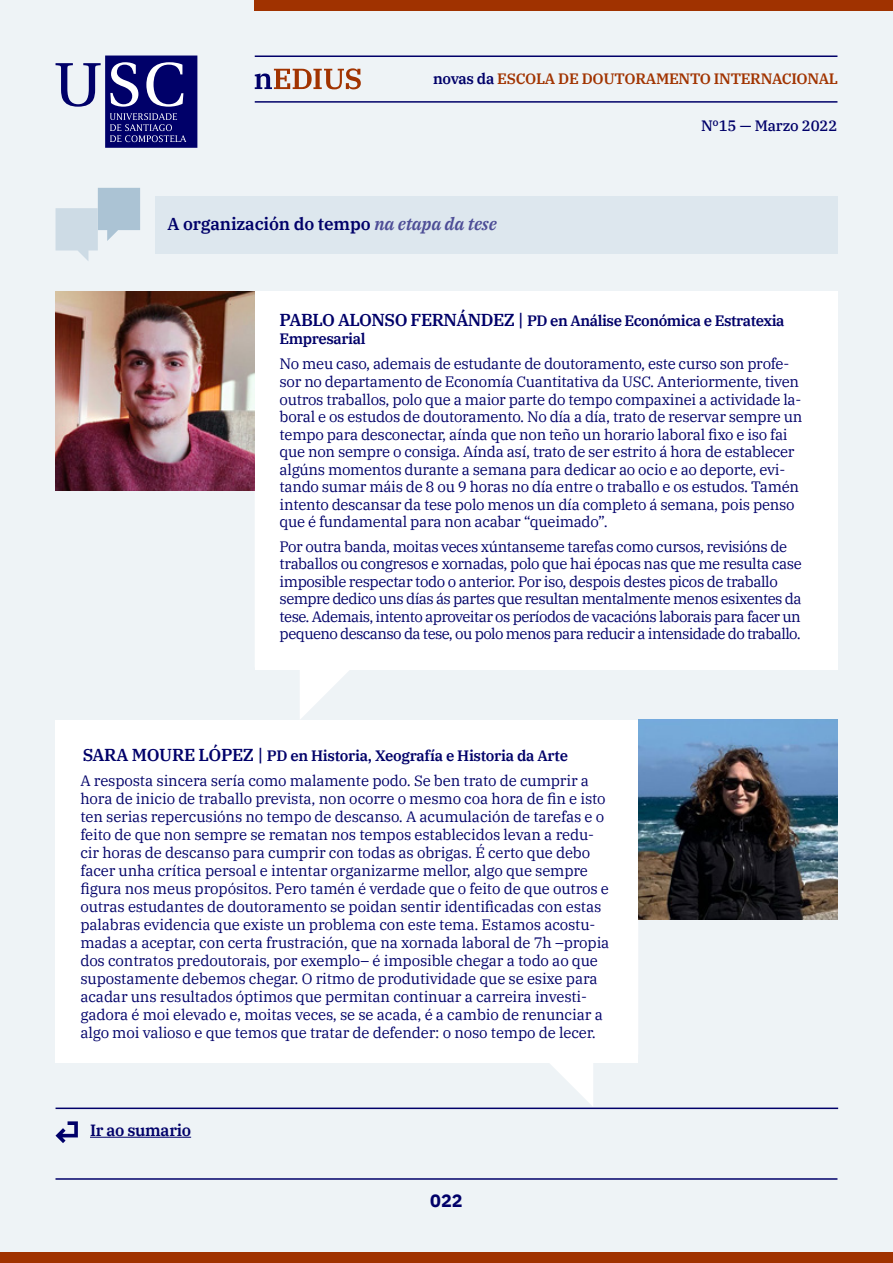
<style>
.page{position:relative;width:893px;height:1263px;background:#eef3f6}
.page>*{position:absolute;margin:0;border:0;box-sizing:border-box;transform-origin:0 0}
.t1{font:700 18px "IBM Plex Sans";color:#000069}
.t2{font:600 17.25px "IBM Plex Serif";letter-spacing:-.01em;color:#000069}
.t3{font:600 16.2px "IBM Plex Serif";letter-spacing:-.02em;color:#000069}
.t4{font:15px/18px "IBM Plex Serif";letter-spacing:-.02em;color:#000069}
.t5{font:15px/17.5px "IBM Plex Serif";letter-spacing:-.04em;color:#000069}
.t6{font:600 15px/18px "IBM Plex Serif";letter-spacing:-.03em;color:#000069}
.t7{font:600 15px "IBM Plex Serif";letter-spacing:-.02em;color:#a13300}
.t8{font:500 15px "IBM Plex Serif";letter-spacing:-.01em;color:#000069}
.s1{color:#000069}
.s2{font-style:italic;color:#4d4d96}
.s3{font-size:17.25px}
</style>
<div class="page">
<hr style="left:255px;top:56px;width:582px;height:1px;background:#000069">
<hr style="left:255px;top:101px;width:582px;height:2px;background:#000069">
<div style="left:255px;top:0;width:638px;height:10px;background:#a03200"></div>
<div style="left:0;top:1252px;width:893px;height:11px;background:#a03200"></div>
<hr style="left:90px;top:1137px;width:101px;height:1px;background:#000069">
<svg style="left:56px;top:1121px;width:22px;height:22px"></svg>
<hr style="left:56px;top:1178px;width:781px;height:2px;background:#000069">
<svg style="left:255px;top:68px;width:106px;height:21px"></svg>
<svg style="left:56px;top:56px;width:141px;height:92px"></svg>
<hr style="left:56px;top:1107px;width:782px;height:2px;background:#000069">
<svg style="left:56px;top:188px;width:84px;height:73px"></svg>
<div style="left:155px;top:196px;width:682px;height:57px;background:#dde7ee"></div>
<div style="left:255px;top:291px;width:582px;height:378px;background:#fff"></div>
<svg style="left:255px;top:669px;width:203px;height:50px"></svg>
<img style="left:56px;top:291px;width:199px;height:200px">
<svg style="left:435px;top:1062px;width:203px;height:44px"></svg>
<div style="left:56px;top:720px;width:582px;height:342px;background:#fff"></div>
<img style="left:638px;top:720px;width:199px;height:199px">
<p class="t7" style="left:433px;top:67px;width:407px"><span class="s1">novas da</span> ESCOLA DE DOUTORAMENTO INTERNACIONAL</p>
<p class="t2" style="left:167px;top:211px;width:331px">A organización do tempo <span class="s2">na etapa da tese</span></p>
<p class="t8" style="left:701px;top:114px;width:138px">Nº15 — Marzo 2022</p>
<p class="t6" style="left:280px;top:310px;width:506px"><span class="s3">PABLO ALONSO FERNÁNDEZ |</span> PD en Análise Económica e Estratexia<br>Empresarial</p>
<p class="t4" style="left:280px;top:354px;width:524px;line-height:17.5px">No meu caso, ademais de estudante de doutoramento, este curso son profe&shy;sor no departamento de Economía Cuantitativa da USC. Anteriormente, tiven outros traballos, polo que a maior parte do tempo compaxinei a actividade la&shy;boral e os estudos de doutoramento. No día a día, trato de reservar sempre un tempo para desconectar, aínda que non teño un horario laboral fixo e iso fai que non sempre o consiga. Aínda así, trato de ser estrito á hora de establecer algúns momentos durante a semana para dedicar ao ocio e ao deporte, evi&shy;tando sumar máis de 8 ou 9 horas no día entre o traballo e os estudos. Tamén intento descansar da tese polo menos un día completo á semana, pois penso que é fundamental para non acabar “queimado”.</p>
<p class="t5" style="left:280px;top:536px;width:524px">Por outra banda, moitas veces xúntanseme tarefas como cursos, revisións de traballos ou congresos e xornadas, polo que hai épocas nas que me resulta case imposible respectar todo o anterior. Por iso, despois destes picos de traballo sempre dedico uns días ás partes que resultan mentalmente menos esixentes da tese. Ademais, intento aproveitar os períodos de vacacións laborais para facer un pequeno descanso da tese, ou polo menos para reducir a intensidade do traballo.</p>
<p class="t6" style="left:83px;top:745px;width:487px"><span class="s3">SARA MOURE LÓPEZ |</span> PD en Historia, Xeografía e Historia da Arte</p>
<p class="t4" style="left:80px;top:771px;width:531px">A resposta sincera sería como malamente podo. Se ben trato de cumprir a hora de inicio de traballo prevista, non ocorre o mesmo coa hora de fin e isto ten serias repercusións no tempo de descanso. A acumulación de tarefas e o feito de que non sempre se rematan nos tempos establecidos levan a redu&shy;cir horas de descanso para cumprir con todas as obrigas. É certo que debo facer unha crítica persoal e intentar organizarme mellor, algo que sempre figura nos meus propósitos. Pero tamén é verdade que o feito de que outros e outras estudantes de doutoramento se poidan sentir identificadas con estas palabras evidencia que existe un problema con este tema. Estamos acostu&shy;madas a aceptar, con certa frustración, que na xornada laboral de 7h –propia dos contratos predoutorais, por exemplo– é imposible chegar a todo ao que supostamente debemos chegar. O ritmo de produtividade que se esixe para acadar uns resultados óptimos que permitan continuar a carreira investi&shy;gadora é moi elevado e, moitas veces, se se acada, é a cambio de renunciar a algo moi valioso e que temos que tratar de defender: o noso tempo de lecer.</p>
<p class="t3" style="left:90px;top:1118px;width:103px">Ir ao sumario</p>
<p class="t1" style="left:430px;top:1186px;width:34px">022</p>
</div>
